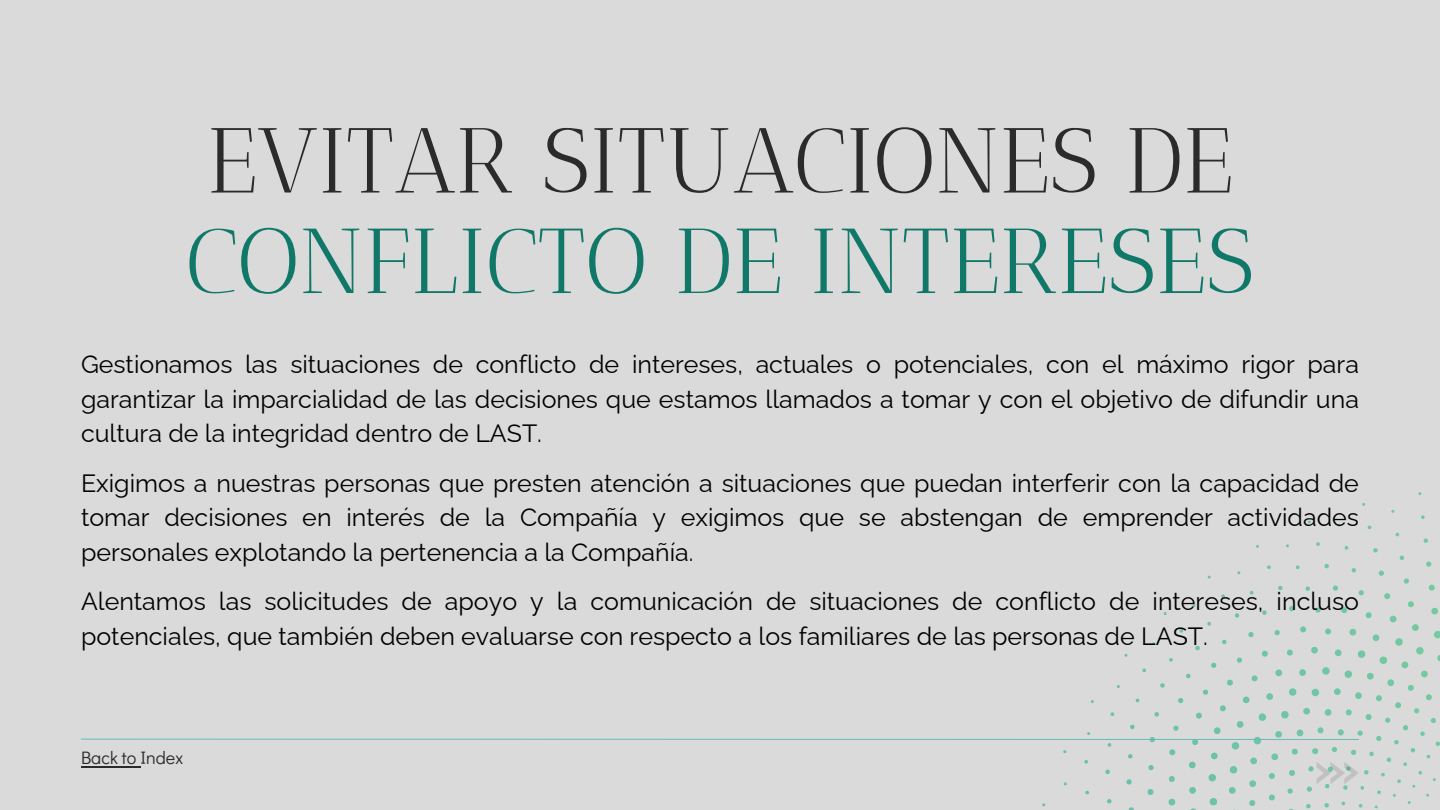
<style>
.page{position:relative;width:1440px;height:810px;background:#dbdada}
.page>*{position:absolute;margin:0;border:0;box-sizing:border-box;transform-origin:0 0}
.t1{font:92px "Antic Didone";color:#107869}
.t2{font:92px "Antic Didone";color:#2b2b2b}
.t3{font:25px/34.5px "Raleway";color:#000;text-align:justify}
.t4{font:18px "Didact Gothic";color:#2b2b2b}
</style>
<div class="page">
<svg style="left:1042px;top:492px;width:398px;height:318px"></svg>
<svg style="left:81px;top:738px;width:1279px;height:2px"></svg>
<svg style="left:1317px;top:762px;width:42px;height:22px"></svg>
<hr style="left:81px;top:766px;width:59px;height:1px;background:#2b2b2b">
<h1 class="t2" style="left:207px;top:106px;width:1027px">EVITAR SITUACIONES DE</h1>
<h1 class="t1" style="left:186px;top:207px;width:1070px">CONFLICTO DE INTERESES</h1>
<p class="t3" style="left:81px;top:347px;width:1280px">Gestionamos las situaciones de conflicto de intereses, actuales o potenciales, con el máximo rigor para garantizar la imparcialidad de las decisiones que estamos llamados a tomar y con el objetivo de difundir una cultura de la integridad dentro de LAST.</p>
<p class="t3" style="left:81px;top:466px;width:1279px">Exigimos a nuestras personas que presten atención a situaciones que puedan interferir con la capacidad de tomar decisiones en interés de la Compañía y exigimos que se abstengan de emprender actividades personales explotando la pertenencia a la Compañía.</p>
<p class="t3" style="left:81px;top:584px;width:1279px">Alentamos las solicitudes de apoyo y la comunicación de situaciones de conflicto de intereses, incluso potenciales, que también deben evaluarse con respecto a los familiares de las personas de LAST.</p>
<p class="t4" style="left:81px;top:746px;width:104px">Back to Index</p>
</div>
